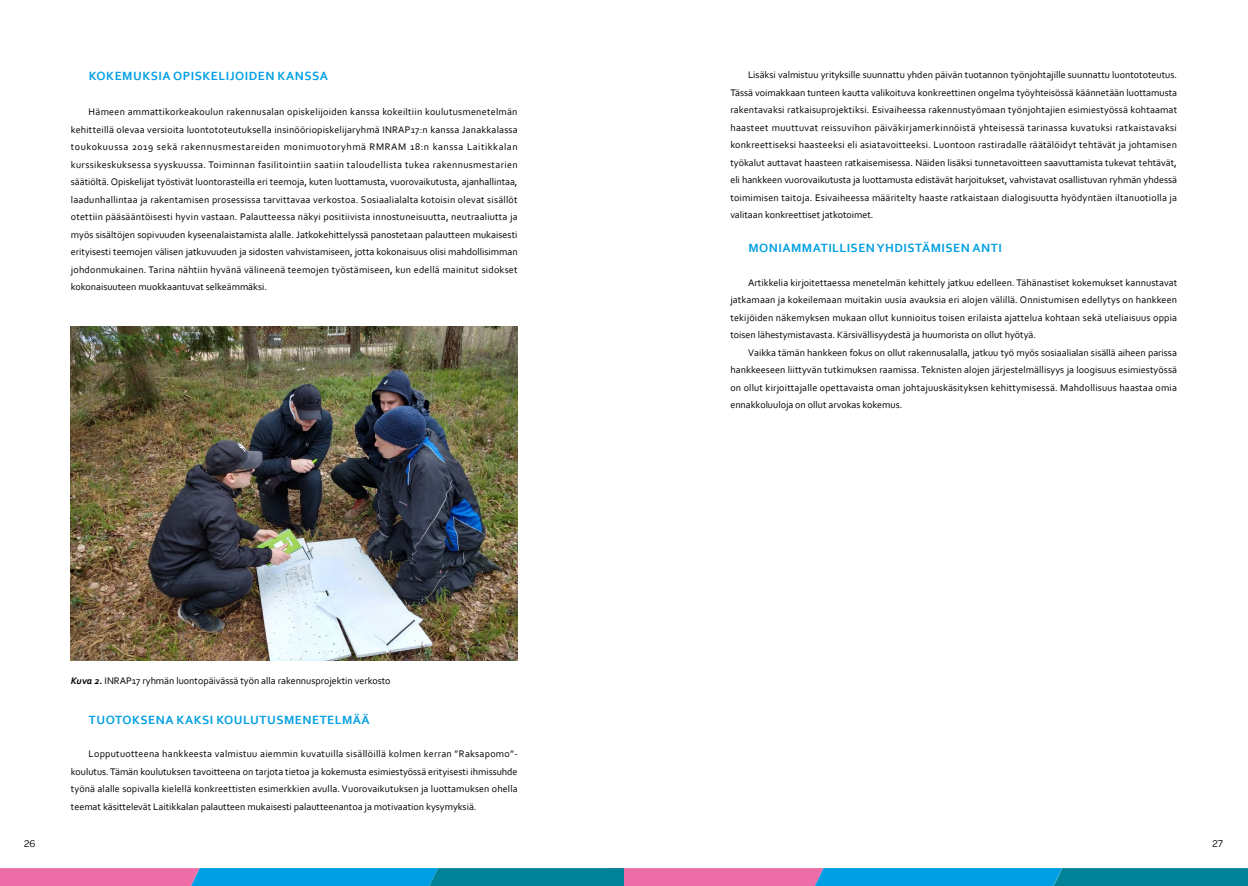
<style>
.page{position:relative;width:1248px;height:886px;background:#fff}
.page>*{position:absolute;margin:0;border:0;box-sizing:border-box;transform-origin:0 0}
.t1{font:700 12.5px "Corbel";letter-spacing:.04em;color:#009fe3}
.t2{font:10.38px "Omnes";color:#000}
.t3{font:10px/17.5px "Corbel";color:#000;text-align:justify}
.s1{font-weight:700;font-style:italic}
</style>
<div class="page">
<svg style="left:0;top:868px;width:1247px;height:18px;background:#4b87b9"></svg>
<img style="left:71px;top:326px;width:446px;height:335px">
<p class="t1" style="left:89px;top:68px;width:240px">KOKEMUKSIA OPISKELIJOIDEN KANSSA</p>
<p class="t3" style="left:71px;top:103px;width:448px;text-indent:18px">Hämeen ammattikorkeakoulun rakennusalan opiskelijoiden kanssa kokeiltiin koulutusmenetelmän kehitteillä olevaa versioita luontototeutuksella insinööriopiskelijaryhmä INRAP17:n kanssa Janakkalassa toukokuussa 2019 sekä rakennusmestareiden monimuotoryhmä RMRAM 18:n kanssa Laitikkalan kurssikeskuksessa syyskuussa. Toiminnan fasilitointiin saatiin taloudellista tukea rakennusmestarien säätiöltä. Opiskelijat työstivät luontorasteilla eri teemoja, kuten luottamusta, vuorovaikutusta, ajanhallintaa, laadunhallintaa ja rakentamisen prosessissa tarvittavaa verkostoa. Sosiaalialalta kotoisin olevat sisällöt otettiin pääsääntöisesti hyvin vastaan. Palautteessa näkyi positiivista innostuneisuutta, neutraaliutta ja myös sisältöjen sopivuuden kyseenalaistamista alalle. Jatkokehittelyssä panostetaan palautteen mukaisesti erityisesti teemojen välisen jatkuvuuden ja sidosten vahvistamiseen, jotta kokonaisuus olisi mahdollisimman johdonmukainen. Tarina nähtiin hyvänä välineenä teemojen työstämiseen, kun edellä mainitut sidokset kokonaisuuteen muokkaantuvat selkeämmäksi.</p>
<p class="t3" style="left:71px;top:672px;width:321px"><span class="s1">Kuva 2.</span> INRAP17 ryhmän luontopäivässä työn alla rakennusprojektin verkosto</p>
<p class="t1" style="left:89px;top:712px;width:282px">TUOTOKSENA KAKSI KOULUTUSMENETELMÄÄ</p>
<p class="t3" style="left:71px;top:745px;width:448px;text-indent:18px">Lopputuotteena hankkeesta valmistuu aiemmin kuvatuilla sisällöillä kolmen kerran ”Raksapomo”- koulutus. Tämän koulutuksen tavoitteena on tarjota tietoa ja kokemusta esimiestyössä erityisesti ihmissuhde työnä alalle sopivalla kielellä konkreettisten esimerkkien avulla. Vuorovaikutuksen ja luottamuksen ohella teemat käsittelevät Laitikkalan palautteen mukaisesti palautteenantoa ja motivaation kysymyksiä.</p>
<p class="t3" style="left:730px;top:66px;width:448px;text-indent:18px">Lisäksi valmistuu yrityksille suunnattu yhden päivän tuotannon työnjohtajille suunnattu luontototeutus.<br>Tässä voimakkaan tunteen kautta valikoituva konkreettinen ongelma työyhteisössä käännetään luottamusta rakentavaksi ratkaisuprojektiksi. Esivaiheessa rakennustyömaan työnjohtajien esimiestyössä kohtaamat haasteet muuttuvat reissuvihon päiväkirjamerkinnöistä yhteisessä tarinassa kuvatuksi ratkaistavaksi konkreettiseksi haasteeksi eli asiatavoitteeksi. Luontoon rastiradalle räätälöidyt tehtävät ja johtamisen työkalut auttavat haasteen ratkaisemisessa. Näiden lisäksi tunnetavoitteen saavuttamista tukevat tehtävät, eli hankkeen vuorovaikutusta ja luottamusta edistävät harjoitukset, vahvistavat osallistuvan ryhmän yhdessä toimimisen taitoja. Esivaiheessa määritelty haaste ratkaistaan dialogisuutta hyödyntäen iltanuotiolla ja valitaan konkreettiset jatkotoimet.</p>
<p class="t1" style="left:748px;top:240px;width:255px">MONIAMMATILLISEN YHDISTÄMISEN ANTI</p>
<p class="t3" style="left:730px;top:273px;width:448px;text-indent:18px">Artikkelia kirjoitettaessa menetelmän kehittely jatkuu edelleen. Tähänastiset kokemukset kannustavat jatkamaan ja kokeilemaan muitakin uusia avauksia eri alojen välillä. Onnistumisen edellytys on hankkeen tekijöiden näkemyksen mukaan ollut kunnioitus toisen erilaista ajattelua kohtaan sekä uteliaisuus oppia toisen lähestymistavasta. Kärsivällisyydestä ja huumorista on ollut hyötyä.</p>
<p class="t3" style="left:730px;top:343px;width:448px;text-indent:18px">Vaikka tämän hankkeen fokus on ollut rakennusalalla, jatkuu työ myös sosiaalialan sisällä aiheen parissa hankkeeseen liittyvän tutkimuksen raamissa. Teknisten alojen järjestelmällisyys ja loogisuus esimiestyössä on ollut kirjoittajalle opettavaista oman johtajuuskäsityksen kehittymisessä. Mahdollisuus haastaa omia ennakkoluuloja on ollut arvokas kokemus.</p>
<p class="t2" style="left:24px;top:837px;width:13px">26</p>
<p class="t2" style="left:1212px;top:837px;width:12px">27</p>
</div>
